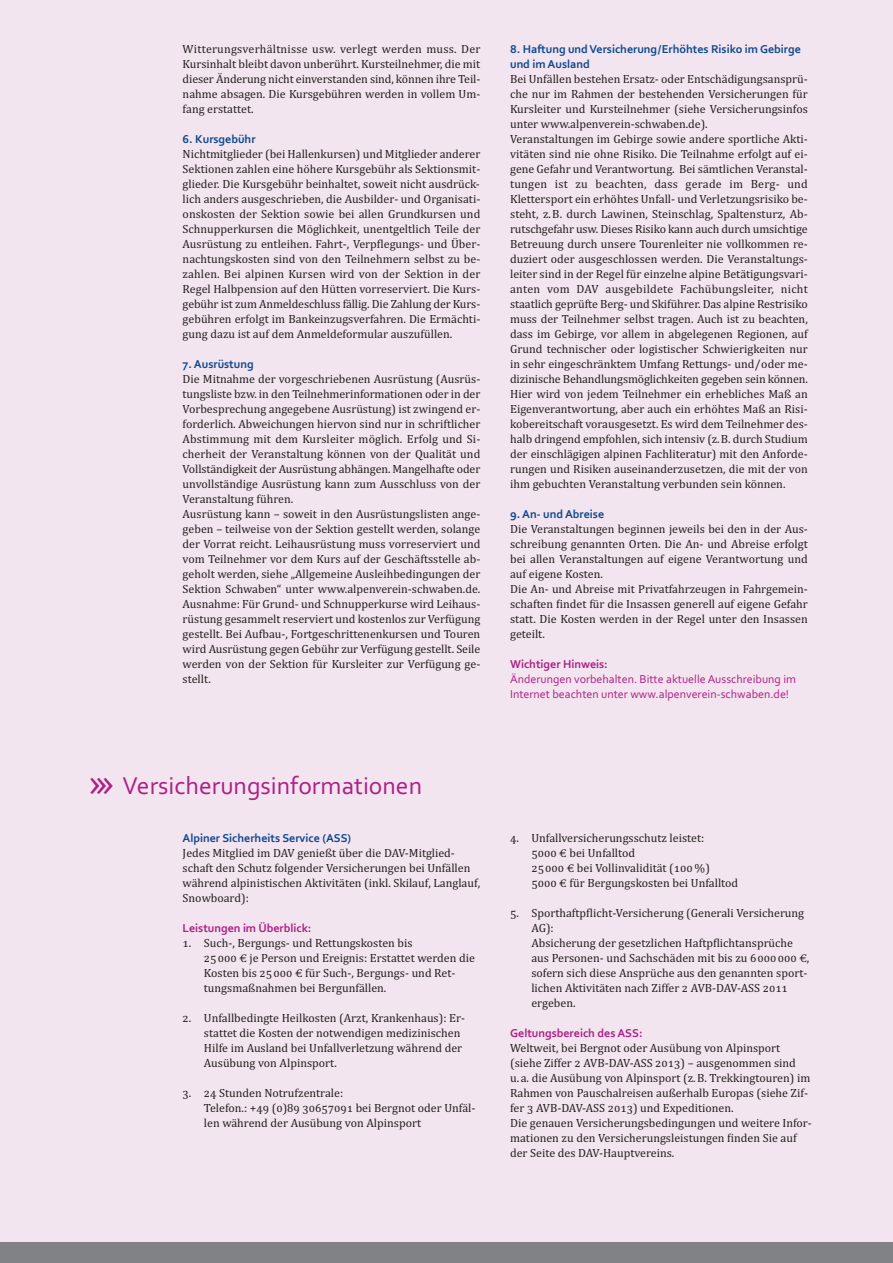
<style>
.page{position:relative;width:893px;height:1263px;background:#fff}
.page>*{position:absolute;margin:0;border:0;box-sizing:border-box;transform-origin:0 0}
.t1{font:25.5px "Corbel";color:#ac2186}
.t2{font:12px/15px "Cambria";color:#231f20}
.t3{font:700 12px/15px "Corbel";color:#0f498f}
.t4{font:12px/15px "Corbel";color:#ac2186}
.t5{font:700 12px "Corbel";color:#ac2186}
.s1{font-family:"Lucida Sans";font-size:37.5px}
</style>
<div class="page">
<div style="left:0;top:0;width:892px;height:1263px;background:#f3e5ef"></div>
<div style="left:0;top:1242px;width:892px;height:21px;background:#808285"></div>
<p class="t2" style="left:183px;top:43px;width:299px;text-align:justify">Witterungsverhältnisse usw. verlegt werden muss. Der Kurs inhalt bleibt davon unberührt. Kursteilnehmer, die mit dieser Änderung nicht einverstanden sind, können ihre Teil‐ nahme absagen. Die Kursgebühren werden in vollem Um‐ fang erstattet.</p>
<p class="t3" style="left:183px;top:133px;width:74px">6. Kursgebühr</p>
<p class="t2" style="left:183px;top:148px;width:299px;text-align:justify">Nichtmitglieder (bei Hallenkursen) und Mitglieder anderer Sektionen zahlen eine höhere Kursgebühr als Sektionsmit‐ glieder. Die Kursgebühr beinhaltet, soweit nicht ausdrück‐ lich anders ausgeschrieben, die Ausbilder‐ und Organisati‐ onskosten der Sektion sowie bei allen Grundkursen und Schnupperkursen die Möglichkeit, unentgeltlich Teile der Ausrüstung zu entleihen. Fahrt‐, Verpflegungs‐ und Über‐ nachtungskosten sind von den Teilnehmern selbst zu be‐ zahlen. Bei alpinen Kursen wird von der Sektion in der Regel Halbpension auf den Hütten vorreserviert. Die Kurs‐ gebühr ist zum Anmeldeschluss fällig. Die Zahlung der Kurs‐ gebühren erfolgt im Bankeinzugsverfahren. Die Ermächti‐ gung dazu ist auf dem Anmeldeformular auszufüllen.</p>
<p class="t3" style="left:183px;top:358px;width:72px">7. Ausrüstung</p>
<p class="t2" style="left:183px;top:373px;width:299px">Die Mitnahme der vorgeschriebenen Ausrüstung (Ausrüs‐ tungsliste bzw. in den Teilnehmerinformationen oder in der Vorbesprechung angegebene Ausrüstung) ist zwingend er‐ forderlich. Abweichungen hiervon sind nur in schriftlicher Abstimmung mit dem Kursleiter möglich. Erfolg und Si‐ cherheit der Veranstaltung können von der Qualität und Vollständigkeit der Ausrüstung abhängen. Mangelhafte oder unvollständige Ausrüstung kann zum Ausschluss von der Veranstaltung führen.<br>Ausrüstung kann – soweit in den Ausrüstungslisten ange‐ geben – teilweise von der Sektion gestellt werden, solange der Vorrat reicht. Leihausrüstung muss vorreserviert und vom Teilnehmer vor dem Kurs auf der Geschäftsstelle ab‐ geholt werden, siehe „Allgemeine Ausleihbedingungen der Sektion Schwaben“ unter www.alpenverein‐schwaben.de.<br>Ausnahme: Für Grund‐ und Schnupperkurse wird Leihaus‐ rüstung gesammelt reserviert und kostenlos zur Verfügung gestellt. Bei Aufbau‐, Fortgeschrittenenkursen und Touren wird Ausrüstung gegen Gebühr zur Verfügung gestellt. Seile werden von der Sektion für Kursleiter zur Verfügung ge‐ stellt.</p>
<p class="t3" style="left:510px;top:42px;width:292px">8. Haftung und Versicherung/Erhöhtes Risiko im Gebirge und im Ausland</p>
<p class="t2" style="left:510px;top:72px;width:299px">Bei Unfällen bestehen Ersatz‐ oder Entschädigungsansprü‐ che nur im Rahmen der bestehenden Versicherungen für Kursleiter und Kursteilnehmer (siehe Versicherungsinfos unter www.alpenverein‐schwaben.de).<br>Veranstaltungen im Gebirge sowie andere sportliche Akti‐ vitäten sind nie ohne Risiko. Die Teilnahme erfolgt auf ei‐ gene Gefahr und Verantwortung. Bei sämtlichen Veranstal‐ tungen ist zu beachten, dass gerade im Berg‐ und Klettersport ein erhöhtes Unfall‐ und Verletzungsrisiko be‐ steht, z.B. durch Lawinen, Steinschlag, Spaltensturz, Ab‐ rutschgefahr usw. Dieses Risiko kann auch durch umsichtige Betreuung durch unsere Tourenleiter nie vollkommen re‐ duziert oder ausgeschlossen werden. Die Veranstaltungs‐ leiter sind in der Regel für einzelne alpine Betätigungsvari‐ anten vom DAV ausgebildete Fachübungsleiter, nicht staatlich geprüfte Berg‐ und Skiführer. Das alpine Rest risiko muss der Teilnehmer selbst tragen. Auch ist zu beachten, dass im Gebirge, vor allem in abgelegenen Regionen, auf Grund technischer oder logistischer Schwierigkeiten nur in sehr eingeschränktem Umfang Rettungs‐ und/oder me‐ dizinische Behandlungsmöglichkeiten gegeben sein können.<br>Hier wird von jedem Teilnehmer ein erhebliches Maß an Eigenverantwortung, aber auch ein erhöhtes Maß an Risi‐ kobereitschaft vorausgesetzt. Es wird dem Teilnehmer des‐ halb dringend empfohlen, sich intensiv (z.B. durch Studium der einschlägigen alpinen Fachliteratur) mit den Anforde‐ rungen und Risiken auseinanderzusetzen, die mit der von ihm gebuchten Veranstaltung verbunden sein können.</p>
<p class="t3" style="left:510px;top:507px;width:96px">9. An- und Abreise</p>
<p class="t2" style="left:510px;top:522px;width:299px">Die Veranstaltungen beginnen jeweils bei den in der Aus‐ schreibung genannten Orten. Die An‐ und Abreise erfolgt bei allen Veranstaltungen auf eigene Verantwortung und auf eigene Kosten.<br>Die An‐ und Abreise mit Privatfahrzeugen in Fahrgemein‐ schaften findet für die Insassen generell auf eigene Gefahr statt. Die Kosten werden in der Regel unter den Insassen geteilt.</p>
<p class="t5" style="left:510px;top:659px;width:99px">Wichtiger Hinweis:</p>
<p class="t4" style="left:510px;top:672px;width:287px">Änderungen vorbehalten. Bitte aktuelle Ausschreibung im<br>Internet beachten unter www.alpenverein-schwaben.de!</p>
<h1 class="t1" style="left:89px;top:776px;width:334px"><span class="s1">›››</span> Versicherungsinformationen</h1>
<p class="t3" style="left:183px;top:831px;width:170px">Alpiner Sicherheits Service (ASS)</p>
<p class="t2" style="left:183px;top:846px;width:299px">Jedes Mitglied im DAV genießt über die DAV‐Mitglied‐ schaft den Schutz folgender Versicherungen bei Unfällen während alpinistischen Aktivitäten (inkl. Skilauf, Langlauf, Snowboard):</p>
<p class="t5" style="left:183px;top:923px;width:130px">Leistungen im Überblick:</p>
<p class="t2" style="left:204px;top:936px;width:272px;text-indent:-21px">1. Such‐, Bergungs‐ und Rettungskosten bis<br>25000 € je Person und Ereignis: Erstattet werden die Kosten bis 25000 € für Such‐, Bergungs‐ und Ret‐ tungsmaßnahmen bei Bergunfällen.</p>
<p class="t2" style="left:204px;top:1011px;width:263px;text-indent:-21px">2. Unfallbedingte Heilkosten (Arzt, Krankenhaus): Er‐ stattet die Kosten der notwendigen medizinischen Hilfe im Ausland bei Unfallverletzung während der Ausübung von Alpinsport.</p>
<p class="t2" style="left:204px;top:1086px;width:273px;text-indent:-21px">3. 24 Stunden Notrufzentrale:<br>Telefon.: +49 (0)89 30657091 bei Bergnot oder Unfäl‐ len während der Ausübung von Alpinsport</p>
<p class="t2" style="left:531px;top:832px;width:208px;text-indent:-21px">4. Unfallversicherungsschutz leistet:<br>5000 € bei Unfalltod<br>25000 € bei Vollinvalidität (100 %)<br>5000 € für Bergungskosten bei Unfalltod</p>
<p class="t2" style="left:531px;top:907px;width:279px;text-indent:-21px">5. Sporthaftpflicht‐Versicherung (Generali Ver sicherung AG):<br>Absicherung der gesetzlichen Haftpflicht ansprüche aus Personen‐ und Sachschäden mit bis zu 6000000 €, sofern sich diese Ansprüche aus den genannten sport‐ lichen Aktivitäten nach Ziffer 2 AVB‐DAV‐ASS 2011 ergeben.</p>
<p class="t5" style="left:510px;top:1028px;width:134px">Geltungsbereich des ASS:</p>
<p class="t2" style="left:510px;top:1042px;width:303px">Weltweit, bei Bergnot oder Ausübung von Alpinsport (siehe Ziffer 2 AVB‐DAV‐ASS 2013) – aus genommen sind<br>u. a. die Ausübung von Alpinsport (z. B. Trekkingtouren) im Rahmen von Pauschal reisen außerhalb Europas (siehe Zif‐ fer 3 AVB‐DAV‐ASS 2013) und Expeditionen.<br>Die genauen Versicherungsbedingungen und weitere Infor‐ mationen zu den Versicherungsleistungen finden Sie auf der Seite des DAV‐Hauptvereins.</p>
</div>
